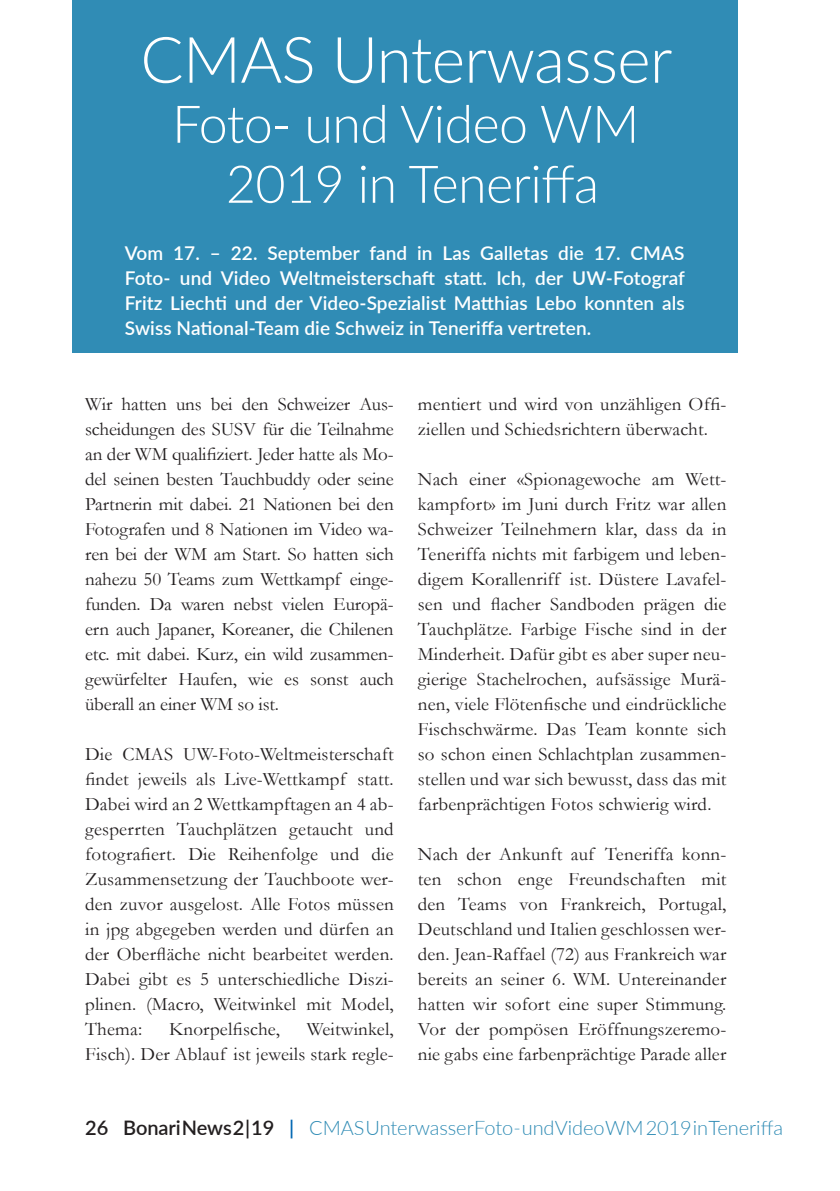
<style>
.page{position:relative;width:840px;height:1191px;background:#fff}
.page>*{position:absolute;margin:0;border:0;box-sizing:border-box;transform-origin:0 0}
.Titel_Gross{font:300 64px "Lato";letter-spacing:-.01em;color:#fff}
.Titel_Gross-2{font:300 52px/60px "Lato";letter-spacing:-.01em;color:#fff;text-align:center}
.t1{font:300 20px "Lato";letter-spacing:-.005em;color:#308cb5}
.Text_Einzug{font:19px/25px "Garamond";letter-spacing:.01em;color:#231f20;text-align:justify}
.Text{font:600 19px/25px "Lato";letter-spacing:.005em;color:#fff;text-align:justify}
.s1{font-weight:600;color:#231f20}
.s2{font-weight:600;color:#0166b3}
</style>
<div class="page">
<div style="left:72px;top:0;width:665px;height:352px;background:#308cb5"></div>
<p class="Titel_Gross" style="left:140px;top:15px;width:533px">CMAS Unterwasser</p>
<p class="Titel_Gross-2" style="left:172px;top:92px;width:468px">Foto- und Video WM<br>2019 in Teneriffa</p>
<p class="Text" style="left:125px;top:240px;width:561px">Vom 17. – 22. September fand in Las Galletas die 17. CMAS Foto- und Video Weltmeisterschaft statt. Ich, der UW-Fotograf Fritz Liechti und der Video-Spezialist Matthias Lebo konnten als Swiss National-Team die Schweiz in Teneriffa vertreten.</p>
<p class="Text_Einzug" style="left:85px;top:391px;width:310px">Wir hatten uns bei den Schweizer Aus&shy;scheidungen des SUSV für die Teilnahme an der WM qualifiziert. Jeder hatte als Mo&shy;del seinen besten Tauchbuddy oder seine Partnerin mit dabei. 21 Nationen bei den Fotografen und 8 Nationen im Video wa&shy;ren bei der WM am Start. So hatten sich nahezu 50 Teams zum Wettkampf einge&shy;funden. Da waren nebst vielen Europä&shy;ern auch Japaner, Koreaner, die Chilenen etc. mit dabei. Kurz, ein wild zusammen&shy;gewürfelter Haufen, wie es sonst auch überall an einer WM so ist.</p>
<p class="Text_Einzug" style="left:85px;top:741px;width:310px">Die CMAS UW-Foto-Weltmeisterschaft findet jeweils als Live-Wettkampf statt.<br>Dabei wird an 2 Wettkampftagen an 4 ab&shy;gesperrten Tauchplätzen getaucht und fotografiert. Die Reihenfolge und die Zusammensetzung der Tauchboote wer&shy;den zuvor ausgelost. Alle Fotos müssen in jpg abgegeben werden und dürfen an der Oberfläche nicht bearbeitet werden.<br>Dabei gibt es 5 unterschiedliche Diszi&shy;plinen. (Macro, Weitwinkel mit Model, Thema:</p>
<p class="Text_Einzug" style="left:169px;top:1016px;width:112px">Knorpelfische,</p>
<p class="Text_Einzug" style="left:85px;top:1016px;width:310px;text-align:right">Weitwinkel,<br>Fisch). Der Ablauf ist jeweils stark regle-</p>
<p class="Text_Einzug" style="left:417px;top:391px;width:310px">mentiert und wird von unzähligen Offi&shy;ziellen und Schiedsrichtern überwacht.</p>
<p class="Text_Einzug" style="left:417px;top:466px;width:310px">Nach einer «Spionagewoche am Wett&shy;kampfort» im Juni durch Fritz war allen Schweizer Teilnehmern klar, dass da in Teneriffa nichts mit farbigem und leben&shy;digem Korallenriff ist. Düstere Lavafel&shy;sen und flacher Sandboden prägen die Tauchplätze. Farbige Fische sind in der Minderheit. Dafür gibt es aber super neu&shy;gierige Stachelrochen, aufsässige Murä&shy;nen, viele Flötenfische und eindrückliche Fischschwärme. Das Team konnte sich so schon einen Schlachtplan zusammen&shy;stellen und war sich bewusst, dass das mit farbenprächtigen Fotos schwierig wird.</p>
<p class="Text_Einzug" style="left:417px;top:841px;width:310px">Nach der Ankunft auf Teneriffa konn&shy;ten schon enge Freundschaften mit den Teams von Frankreich, Portugal, Deutschland und Italien geschlossen wer&shy;den. Jean-Raffael (72) aus Frankreich war bereits an seiner 6. WM. Untereinander hatten wir sofort eine super Stimmung.<br>Vor der pompösen Eröffnungszeremo&shy;nie gabs eine farbenprächtige Parade aller</p>
<p class="t1" style="left:85px;top:1113px;width:699px"><span class="s1">26 Bonari News 2 | 19</span> <span class="s2">|</span> CMAS Unterwasser Foto- und Video WM 2019 in Teneriffa</p>
</div>
